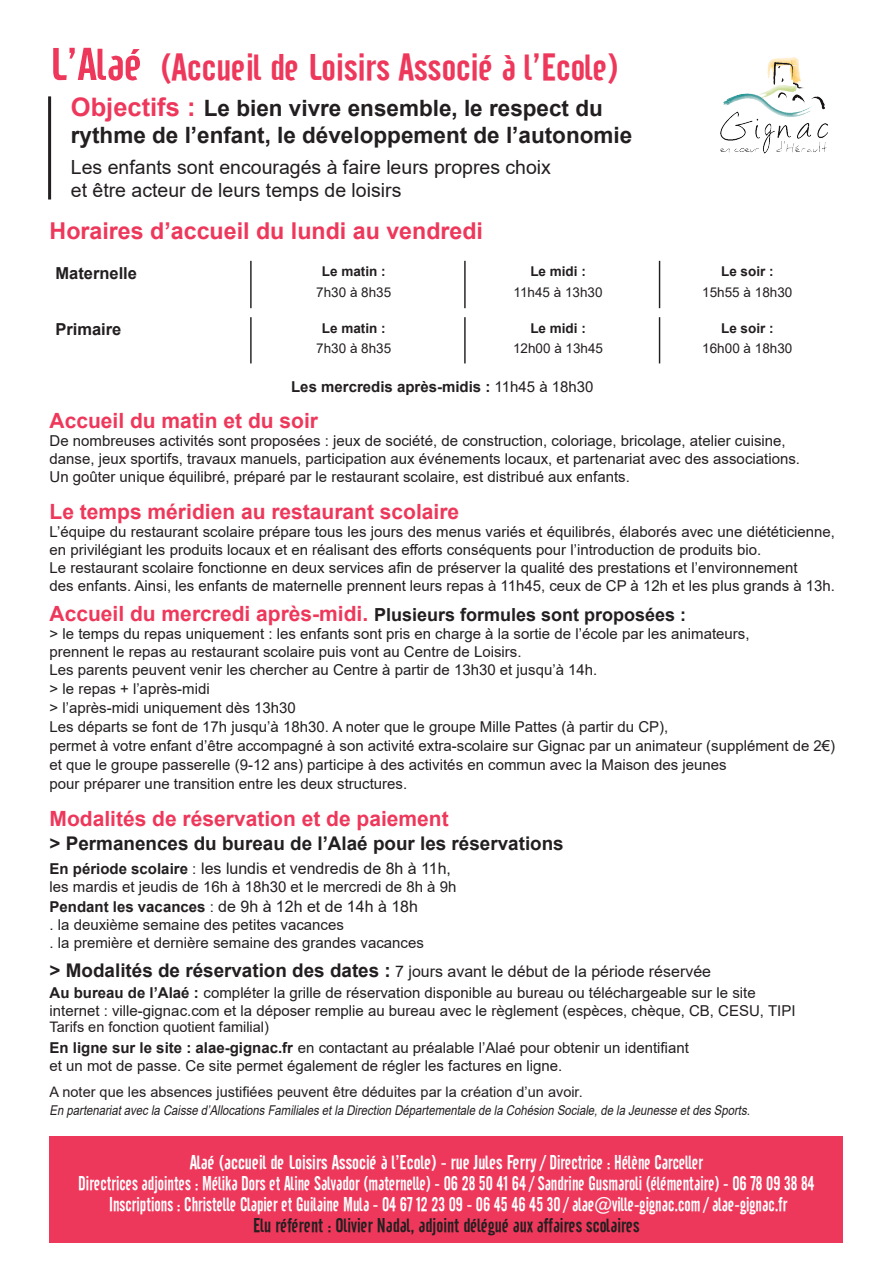
<style>
.page{position:relative;width:893px;height:1263px;background:#fff}
.page>*{position:absolute;margin:0;border:0;box-sizing:border-box;transform-origin:0 0}
.t1{font:37.05px "Cafeta";color:#ee385b;scale:1.11 1}
.t2{font:700 23.25px "Arial";color:#ee385b}
.t3{font:700 22.5px/27px "Arial";color:#231f20}
.t4{font:700 21px "Arial";color:#ee385b}
.t5{font:19.5px/21px "Cafeta";color:#fff;text-align:center}
.t6{font:19.5px/23.4px "Arial";color:#231f20}
.t7{font:19.5px "Cafeta";color:#231f20}
.t8{font:700 18.9px "Arial";color:#231f20}
.t9{font:700 18px "Arial";color:#231f20}
.t10{font:700 16.5px "Arial";color:#231f20}
.t11{font:15.9px "Arial";color:#231f20}
.t12{font:15px/18px "Arial";color:#231f20}
.t13{font:700 15px "Arial";color:#231f20}
.t14{font:14.55px "Arial";color:#231f20}
.t15{font:italic 13.5px "Arial";color:#231f20;scale:.84 1}
.t16{font:13.5px "Arial";color:#231f20}
.t17{font:700 13.5px "Arial";color:#231f20}
.s1{font-size:45.6px}
.s2{font-size:25.5px;color:#ee385b}
.s3{font-weight:400}
.s4{font-size:21px;color:#ee385b}
.s5{font-weight:700;font-size:15px}
.s6{font-size:15px}
.s7{font-weight:700;font-size:18.9px}
.s8{font-weight:700}
</style>
<div class="page">
<hr style="left:250px;top:261px;width:2px;height:47px;background:#231f20">
<hr style="left:464px;top:261px;width:2px;height:47px;background:#231f20">
<hr style="left:659px;top:261px;width:1px;height:47px;background:#231f20">
<hr style="left:250px;top:317px;width:2px;height:46px;background:#231f20">
<hr style="left:464px;top:317px;width:2px;height:46px;background:#231f20">
<hr style="left:659px;top:317px;width:1px;height:46px;background:#231f20">
<div style="left:50px;top:1136px;width:793px;height:107px;background:#ee385b"></div>
<img style="left:720px;top:57px;width:108px;height:97px">
<hr style="left:48px;top:96px;width:3px;height:103px;background:#231f20">
<h1 class="t1" style="left:50px;top:47px;width:514px"><span class="s1">L’Alaé</span> (Accueil de Loisirs Associé à l’Ecole)</h1>
<h3 class="t3" style="left:71px;top:95px;width:563px"><span class="s2">Objectifs :</span> Le bien vivre ensemble, le respect du rythme de l’enfant, le développement de l’autonomie</h3>
<h3 class="t6" style="left:71px;top:155px;width:482px">Les enfants sont encouragés à faire leurs propres choix et être acteur de leurs temps de loisirs</h3>
<h2 class="t2" style="left:50px;top:215px;width:435px">Horaires d’accueil du lundi au vendredi</h2>
<p class="t10" style="left:55px;top:261px;width:83px">Maternelle</p>
<p class="t17" style="left:322px;top:262px;width:65px">Le matin :</p>
<p class="t16" style="left:316px;top:283px;width:77px">7h30 à 8h35</p>
<p class="t17" style="left:530px;top:262px;width:57px">Le midi :</p>
<p class="t16" style="left:514px;top:283px;width:91px">11h45 à 13h30</p>
<p class="t17" style="left:721px;top:262px;width:54px">Le soir :</p>
<p class="t16" style="left:702px;top:283px;width:92px">15h55 à 18h30</p>
<p class="t10" style="left:55px;top:318px;width:68px">Primaire</p>
<p class="t17" style="left:322px;top:319px;width:65px">Le matin :</p>
<p class="t16" style="left:316px;top:339px;width:77px">7h30 à 8h35</p>
<p class="t17" style="left:530px;top:319px;width:57px">Le midi :</p>
<p class="t16" style="left:513px;top:339px;width:92px">12h00 à 13h45</p>
<p class="t17" style="left:721px;top:319px;width:54px">Le soir :</p>
<p class="t16" style="left:702px;top:339px;width:92px">16h00 à 18h30</p>
<p class="t13" style="left:291px;top:376px;width:304px">Les mercredis après-midis : <span class="s3">11h45 à 18h30</span></p>
<h3 class="t4" style="left:50px;top:406px;width:270px">Accueil du matin et du soir</h3>
<p class="t12" style="left:50px;top:432px;width:752px">De nombreuses activités sont proposées : jeux de société, de construction, coloriage, bricolage, atelier cuisine, danse, jeux sportifs, travaux manuels, participation aux événements locaux, et partenariat avec des associations.<br>Un goûter unique équilibré, préparé par le restaurant scolaire, est distribué aux enfants.</p>
<h3 class="t4" style="left:50px;top:497px;width:411px">Le temps méridien au restaurant scolaire</h3>
<p class="t12" style="left:50px;top:523px;width:787px">L’équipe du restaurant scolaire prépare tous les jours des menus variés et équilibrés, élaborés avec une diététicienne, en privilégiant les produits locaux et en réalisant des efforts conséquents pour l’introduction de produits bio.<br>Le restaurant scolaire fonctionne en deux services afin de préserver la qualité des prestations et l’environnement<br>des enfants. Ainsi, les enfants de maternelle prennent leurs repas à 11h45, ceux de CP à 12h et les plus grands à 13h.</p>
<p class="t9" style="left:50px;top:602px;width:638px"><span class="s4">Accueil du mercredi après-midi.</span> Plusieurs formules sont proposées :</p>
<p class="t12" style="left:50px;top:624px;width:787px;line-height:18.8px">&gt; le temps du repas uniquement : les enfants sont pris en charge à la sortie de l’école par les animateurs,<br>prennent le repas au restaurant scolaire puis vont au Centre de Loisirs.<br>Les parents peuvent venir les chercher au Centre à partir de 13h30 et jusqu’à 14h.<br>&gt; le repas + l’après-midi<br>&gt; l’après-midi uniquement dès 13h30<br>Les départs se font de 17h jusqu’à 18h30. A noter que le groupe Mille Pattes (à partir du CP),<br>permet à votre enfant d’être accompagné à son activité extra-scolaire sur Gignac par un animateur (supplément de 2€) et que le groupe passerelle (9-12 ans) participe à des activités en commun avec la Maison des jeunes<br>pour préparer une transition entre les deux structures.</p>
<h3 class="t4" style="left:50px;top:803px;width:401px">Modalités de réservation et de paiement</h3>
<p class="t8" style="left:50px;top:830px;width:516px">&gt; Permanences du bureau de l’Alaé pour les réservations</p>
<p class="t11" style="left:50px;top:857px;width:403px"><span class="s5">En période scolaire</span> <span class="s6">:</span> les lundis et vendredis de 8h à 11h,</p>
<p class="t12" style="left:50px;top:877px;width:408px">les mardis et jeudis de 16h à 18h30 et le mercredi de 8h à 9h</p>
<p class="t11" style="left:50px;top:896px;width:370px"><span class="s5">Pendant les vacances</span> <span class="s6">:</span> de 9h à 12h et de 14h à 18h</p>
<p class="t12" style="left:50px;top:916px;width:376px">. la deuxième semaine des petites vacances<br>. la première et dernière semaine des grandes vacances</p>
<p class="t11" style="left:50px;top:960px;width:663px"><span class="s7">&gt; Modalités de réservation des dates :</span> 7 jours avant le début de la période réservée</p>
<p class="t12" style="left:50px;top:983px;width:747px"><span class="s8">Au bureau de l’Alaé :</span> compléter la grille de réservation disponible au bureau ou téléchargeable sur le site internet : ville-gignac.com et la déposer remplie au bureau avec le règlement (espèces, chèque, CB, CESU, TIPI</p>
<p class="t14" style="left:50px;top:1017px;width:221px">Tarifs en fonction quotient familial)</p>
<p class="t12" style="left:50px;top:1039px;width:641px"><span class="s8">En ligne sur le site : alae-gignac.fr</span> en contactant au préalable l’Alaé pour obtenir un identifiant et un mot de passe. Ce site permet également de régler les factures en ligne.</p>
<p class="t14" style="left:50px;top:1082px;width:535px">A noter que les absences justifiées peuvent être déduites par la création d’un avoir.</p>
<p class="t15" style="left:50px;top:1100px;width:839px">En partenariatavecla Caisse d’AllocationsFamilialesetla Direction Départementale de la Cohésion Sociale,de la Jeunesse etdesSports.</p>
<p class="t5" style="left:78px;top:1152px;width:738px">Alaé (accueil de Loisirs Associé à l’Ecole) - rue Jules Ferry / Directrice : Hélène Carceller<br>Directrices adjointes : Mélika Dors et Aline Salvador (maternelle) - 06 28 50 41 64 / Sandrine Gusmaroli (élémentaire) - 06 78 09 38 84<br>Inscriptions : Christelle Clapier et Guilaine Mula - 04 67 12 23 09 - 06 45 46 45 30 / alae@ville-gignac.com / alae-gignac.fr</p>
<h3 class="t7" style="left:253px;top:1214px;width:388px">Elu référent : Olivier Nadal, adjoint délégué aux affaires scolaires</h3>
</div>
